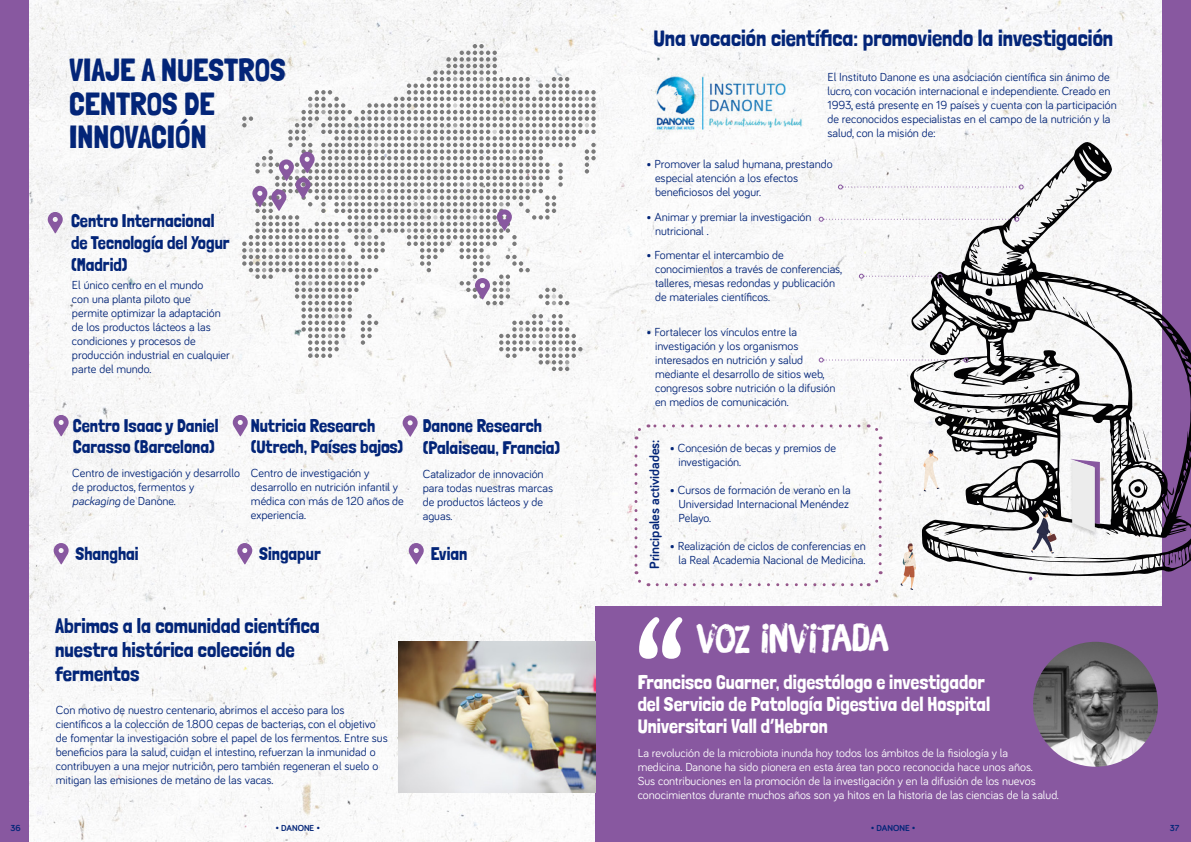
<style>
.page{position:relative;width:1191px;height:842px;background:#fff}
.page>*{position:absolute;margin:0;border:0;box-sizing:border-box;transform-origin:0 0}
.t1{font:38px "i Ciel Brush Up";letter-spacing:-.005em;color:#fff}
.Titulares_1{font:32px/33.3px "Londrina Solid";color:#032578}
.Titulares_1-2{font:22.8px "Londrina Solid";color:#032578}
.Titulares_1-3{font:20.8px/24px "Londrina Solid";color:#032578}
.Titulares_1-4{font:20px/22px "Londrina Solid";color:#fff}
.Titulares_1-5{font:18.3px/21.9px "Londrina Solid";color:#032578}
.t2{font:700 13.9px "Bariol";color:#032578}
.Texto_corrido{font:12px/14px "Bariol";color:#032578}
.Texto_corrido-2{font:12px/14px "Bariol";color:#fff}
.t3{font:700 9px "Bariol";color:#032578}
.s1{font-style:italic}
</style>
<div class="page">
<img style="left:28px;top:0;width:1134px;height:842px">
<div style="left:0;top:0;width:28px;height:842px;background:#8858a0"></div>
<div style="left:1162px;top:0;width:29px;height:842px;background:#8858a0"></div>
<div style="left:595px;top:607px;width:596px;height:235px;background:#8858a0"></div>
<svg style="left:639px;top:617px;width:43px;height:42px"></svg>
<img style="left:1033px;top:642px;width:125px;height:125px;border-radius:62px">
<svg style="left:910px;top:141px;width:281px;height:435px;fill:#f5f5f6"></svg>
<svg style="left:1086px;top:311px;width:9px;height:17px"></svg>
<svg style="left:1129px;top:422px;width:22px;height:38px"></svg>
<svg style="left:1062px;top:296px;width:17px;height:21px"></svg>
<svg style="left:1023px;top:386px;width:5px;height:4px"></svg>
<svg style="left:1044px;top:368px;width:25px;height:15px"></svg>
<svg style="left:973px;top:238px;width:6px;height:10px"></svg>
<svg style="left:985px;top:288px;width:7px;height:9px"></svg>
<svg style="left:967px;top:409px;width:18px;height:4px"></svg>
<svg style="left:1170px;top:554px;width:5px;height:11px"></svg>
<svg style="left:1143px;top:519px;width:2px;height:7px"></svg>
<svg style="left:1127px;top:478px;width:20px;height:20px"></svg>
<svg style="left:633px;top:424px;width:226px;height:15px"></svg>
<svg style="left:634px;top:447px;width:15px;height:141px"></svg>
<svg style="left:657px;top:571px;width:226px;height:15px"></svg>
<svg style="left:868px;top:423px;width:13px;height:141px"></svg>
<svg style="left:818px;top:357px;width:150px;height:5px"></svg>
<svg style="left:859px;top:274px;width:83px;height:5px"></svg>
<svg style="left:818px;top:217px;width:201px;height:5px"></svg>
<svg style="left:838px;top:184px;width:185px;height:5px"></svg>
<div style="left:896px;top:540px;width:24px;height:51px;background:#fff"></div>
<svg style="left:900px;top:543px;width:16px;height:47px"></svg>
<svg style="left:1028px;top:509px;width:31px;height:49px"></svg>
<svg style="left:1030px;top:511px;width:26px;height:43px"></svg>
<div style="left:917px;top:447px;width:26px;height:47px;background:#fff"></div>
<svg style="left:923px;top:449px;width:16px;height:42px"></svg>
<svg style="left:1028px;top:577px;width:4px;height:3px"></svg>
<div style="left:1069px;top:460px;width:29px;height:77px;background:#000;opacity:.15"></div>
<svg style="left:1070px;top:459px;width:29px;height:73px;background:#d9d2dd"></svg>
<img style="left:648px;top:63px;width:162px;height:80px">
<img style="left:398px;top:642px;width:197px;height:150px">
<svg style="left:402px;top:415px;width:16px;height:22px"></svg>
<svg style="left:48px;top:212px;width:15px;height:21px"></svg>
<svg style="left:54px;top:415px;width:15px;height:21px"></svg>
<svg style="left:233px;top:415px;width:15px;height:21px"></svg>
<svg style="left:54px;top:543px;width:15px;height:21px"></svg>
<svg style="left:237px;top:543px;width:15px;height:21px"></svg>
<svg style="left:409px;top:543px;width:15px;height:21px"></svg>
<svg style="left:242px;top:44px;width:353px;height:327px"></svg>
<p class="Titulares_1" style="left:69px;top:53px;width:218px">VIAJE A NUESTROS<br>CENTROS DE<br>INNOVACIÓN</p>
<p class="Titulares_1-5" style="left:71px;top:209px;width:160px">Centro Internacional de Tecnología del Yogur (Madrid)</p>
<p class="Texto_corrido" style="left:72px;top:277px;width:159px">El único centro en el mundo<br>con una planta piloto que permite optimizar la adaptación de los productos lácteos a las condiciones y procesos de producción industrial en cualquier parte del mundo.</p>
<p class="Titulares_1-5" style="left:73px;top:414px;width:147px">Centro Isaac y Daniel<br>Carasso (Barcelona)</p>
<p class="Titulares_1-5" style="left:251px;top:414px;width:154px">Nutricia Research (Utrech, Países bajos)</p>
<p class="Texto_corrido" style="left:72px;top:466px;width:169px">Centro de investigación y desarrollo de productos, fermentos y <span class="s1">packaging</span> d e D a n o n e.</p>
<p class="Texto_corrido" style="left:251px;top:466px;width:154px">Centro de investigación y desarrollo en nutrición infantil y médica con más de 120 años de experiencia.</p>
<p class="Titulares_1-5" style="left:76px;top:542px;width:65px">Shanghai</p>
<p class="Titulares_1-5" style="left:259px;top:542px;width:63px">Singapur</p>
<p class="Titulares_1-5" style="left:423px;top:414px;width:139px">Danone Research (Palaiseau, Francia)</p>
<p class="Texto_corrido" style="left:423px;top:466px;width:132px">Catalizador de innovación para todas nuestras marcas de productos lácteos y de aguas.</p>
<p class="Titulares_1-5" style="left:431px;top:542px;width:38px">Evian</p>
<p class="Titulares_1-3" style="left:55px;top:613px;width:266px">Abrimos a la comunidad científica nuestra histórica colección de fermentos</p>
<p class="Texto_corrido" style="left:56px;top:702px;width:333px">Con motivo de nuestro centenario, abrimos el acceso para los científicos a la colección de 1.800 cepas de bacterias, con el objetivo de fomentar la investigación sobre el papel de los fermentos. Entre sus beneficios para la salud, cuidan el intestino, refuerzan la inmunidad o contribuyen a una mejor nutrición, pero también regeneran el suelo o mitigan las emisiones de metano de las vacas.</p>
<p class="Titulares_1-2" style="left:653px;top:25px;width:461px">Una vocación científica: promoviendo la investigación</p>
<p class="Texto_corrido" style="left:827px;top:69px;width:291px">El Instituto Danone es una asociación científica sin ánimo de lucro, con vocación internacional e independiente. Creado en 1993, está presente en 19 países y cuenta con la participación de reconocidos especialistas en el campo de la nutrición y la salud, con la misión de:</p>
<p class="Texto_corrido" style="left:655px;top:157px;width:179px;text-indent:-9px">• Promover la salud humana, prestando especial atención a los efectos beneficiosos del yogur.</p>
<p class="Texto_corrido" style="left:655px;top:210px;width:158px;text-indent:-9px">• Animar y premiar la investigación nutricional .</p>
<p class="Texto_corrido" style="left:655px;top:247px;width:189px;text-indent:-9px">• Fomentar el intercambio de conocimientos a través de conferencias, talleres, mesas redondas y publicación de materiales científicos.</p>
<p class="Texto_corrido" style="left:655px;top:324px;width:182px;text-indent:-9px">• Fortalecer los vínculos entre la investigación y los organismos interesados en nutrición y salud mediante el desarrollo de sitios web, congresos sobre nutrición o la difusión en medios de comunicación.</p>
<p class="t2" style="left:645px;top:569px;width:131px;rotate:-90deg">Principales actividades:</p>
<p class="Texto_corrido" style="left:678px;top:440px;width:159px;text-indent:-9px">• Concesión de becas y premios de investigación.</p>
<p class="Texto_corrido" style="left:678px;top:482px;width:174px;text-indent:-9px">• Cursos de formación de verano en la<br>Universidad Internacional Menéndez<br>Pelayo.</p>
<p class="Texto_corrido" style="left:670px;top:538px;width:197px;text-align:right">• Realización de ciclos de conferencias en la Real Academia Nacional de Medicina.</p>
<p class="t1" style="left:696px;top:608px;width:194px">VOZ INVITADA</p>
<p class="Titulares_1-4" style="left:637px;top:670px;width:354px">Francisco Guarner, digestólogo e investigador del Servicio de Patología Digestiva del Hospital<br>Universitari Vall d’Hebron</p>
<p class="Texto_corrido-2" style="left:637px;top:746px;width:422px">La revolución de la microbiota inunda hoy todos los ámbitos de la fisiología y la<br>medicina. Danone ha sido pionera en esta área tan poco reconocida hace unos años.<br>Sus contribuciones en la promoción de la investigación y en la difusión de los nuevos conocimientos durante muchos años son ya hitos en la historia de las ciencias de la salud.</p>
<p class="t3" style="left:10px;top:821px;width:12px">36</p>
<p class="t3" style="left:275px;top:821px;width:46px">• DANONE •</p>
<p class="t3" style="left:871px;top:821px;width:46px">• DANONE •</p>
<p class="t3" style="left:1169px;top:821px;width:11px">37</p>
</div>
